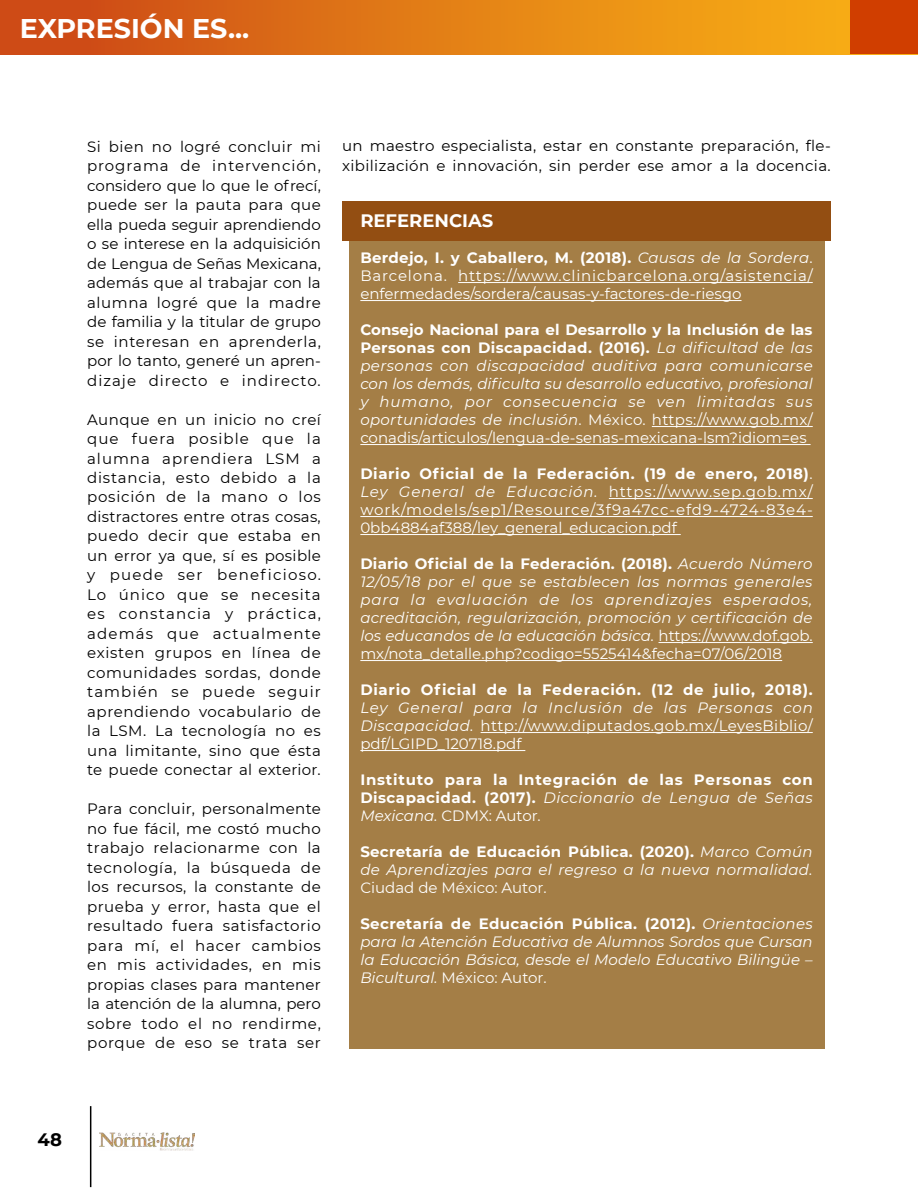
<style>
.page{position:relative;width:918px;height:1188px;background:#fff}
.page>*{position:absolute;margin:0;border:0;box-sizing:border-box;transform-origin:0 0}
.t1{font:700 27px "Montserrat";color:#fff}
.t2{font:700 18px "Montserrat";color:#fff}
.t3{font:700 18px "Montserrat";color:#000}
.t4{font:15px/19.5px "Montserrat";letter-spacing:.025em;color:#000;text-align:justify}
.t5{font:italic 15px/18px "Montserrat";letter-spacing:.005em;color:#fff;text-align:justify}
.t6{font:15px/18px "Montserrat";color:#fff;text-align:justify}
.t7{font:700 15px/18px "Montserrat";letter-spacing:.045em;color:#fff;text-align:justify}
.s1{font-weight:700}
.s2{font-style:italic}
.s3{font-weight:700;font-style:normal}
.s4{font-style:normal}
.s5{font-weight:400;font-style:italic}
.s6{font-weight:400}
</style>
<div class="page">
<hr style="left:90px;top:1106px;width:1px;height:81px;background:#000">
<img style="left:100px;top:1132px;width:94px;height:18px">
<div style="left:349px;top:208px;width:475px;height:840px;background:#a47e46"></div>
<div style="left:342px;top:201px;width:489px;height:39px;background:#934e12"></div>
<div style="left:0;top:0;width:918px;height:54px;background:linear-gradient(to right,#cb4617,#fcb815)"></div>
<div style="left:851px;top:0;width:67px;height:54px;background:#d03e00"></div>
<hr style="left:458px;top:282px;width:355px;height:1px;background:#fff">
<hr style="left:360px;top:300px;width:382px;height:1px;background:#fff">
<hr style="left:652px;top:426px;width:161px;height:1px;background:#fff">
<hr style="left:360px;top:444px;width:451px;height:1px;background:#fff">
<hr style="left:609px;top:498px;width:204px;height:1px;background:#fff">
<hr style="left:360px;top:516px;width:453px;height:1px;background:#fff">
<hr style="left:360px;top:534px;width:321px;height:1px;background:#fff">
<hr style="left:659px;top:642px;width:154px;height:1px;background:#fff">
<hr style="left:360px;top:660px;width:422px;height:1px;background:#fff">
<hr style="left:481px;top:732px;width:332px;height:1px;background:#fff">
<hr style="left:360px;top:750px;width:165px;height:1px;background:#fff">
<h1 class="t1" style="left:20px;top:9px;width:231px">EXPRESIÓN ES...</h1>
<p class="t4" style="left:87px;top:136px;width:235px">Si bien no logré concluir mi programa de intervención, considero que lo que le ofrecí, puede ser la pauta para que ella pueda seguir aprendiendo o se interese en la adquisición de Lengua de Señas Mexicana, además que al trabajar con la alumna logré que la madre de familia y la titular de grupo se interesan en aprenderla, por lo tanto, generé un apren&shy;dizaje directo e indirecto.</p>
<p class="t4" style="left:87px;top:409px;width:235px">Aunque en un inicio no creí que fuera posible que la alumna aprendiera LSM a distancia, esto debido a la posición de la mano o los distractores entre otras cosas, puedo decir que estaba en un error ya que, sí es posible y puede ser beneficioso.<br>Lo único que se necesita es constancia y práctica, además que actualmente existen grupos en línea de comunidades sordas, donde también se puede seguir aprendiendo vocabulario de la LSM. La tecnología no es una limitante, sino que ésta te puede conectar al exterior.</p>
<p class="t4" style="left:87px;top:799px;width:235px">Para concluir, personalmente no fue fácil, me costó mucho trabajo relacionarme con la tecnología, la búsqueda de los recursos, la constante de prueba y error, hasta que el resultado fuera satisfactorio para mí, el hacer cambios en mis actividades, en mis propias clases para mantener la atención de la alumna, pero sobre todo el no rendirme, porque de eso se trata ser</p>
<p class="t4" style="left:342px;top:136px;width:490px">un maestro especialista, estar en constante preparación, fle&shy;xibilización e innovación, sin perder ese amor a la docencia.</p>
<p class="t2" style="left:360px;top:208px;width:135px">REFERENCIAS</p>
<p class="t6" style="left:360px;top:249px;width:454px"><span class="s1">Berdejo, I. y Caballero, M. (2018).</span> <span class="s2">Causas de la Sordera</span>.<br>Barcelona. https://www.clinicbarcelona.org/asistencia/ enfermedades/sordera/causas-y-factores-de-riesgo</p>
<p class="t5" style="left:360px;top:321px;width:454px"><span class="s3">Consejo Nacional para el Desarrollo y la Inclusión de las Personas con Discapacidad. (2016).</span> La dificultad de las personas con discapacidad auditiva para comunicarse con los demás, dificulta su desarrollo educativo, profesional y humano, por consecuencia se ven limitadas sus oportunidades de inclusión<span class="s4">. México. https://www.gob.mx/ conadis/articulos/lengua-de-senas-mexicana-lsm?idiom=es</span></p>
<p class="t6" style="left:360px;top:465px;width:454px"><span class="s1">Diario Oficial de la Federación. (19 de enero, 2018)</span>.<br><span class="s2">Ley General de Educación.</span> https://www.sep.gob.mx/ work/models/sep1/Resource/3f9a47cc-efd9-4724-83e4- 0bb4884af388/ley_general_educacion.pdf</p>
<p class="t5" style="left:360px;top:555px;width:454px"><span class="s3">Diario Oficial de la Federación. (2018).</span> Acuerdo Número 12/05/18 por el que se establecen las normas generales para la evaluación de los aprendizajes esperados, acreditación, regularización, promoción y certificación de los educandos de la educación básica. <span class="s4">https://www.dof.gob. mx/nota_detalle.php?codigo=5525414&amp;fecha=07/06/2018</span></p>
<p class="t7" style="left:360px;top:680px;width:454px">Diario Oficial de la Federación. (12 de julio, 2018).</p>
<p class="t6" style="left:360px;top:699px;width:454px"><span class="s2">Ley General para la Inclusión de las Personas con Discapacidad.</span> http://www.diputados.gob.mx/LeyesBiblio/ pdf/LGIPD_120718.pdf</p>
<p class="t7" style="left:360px;top:770px;width:454px">Instituto para la Integración de las Personas con Discapacidad. (2017). <span class="s5">Diccionario de Lengua de Señas Mexicana.</span> <span class="s6">CDMX: Autor.</span></p>
<p class="t5" style="left:360px;top:843px;width:454px"><span class="s3">Secretaría de Educación Pública. (2020).</span> Marco Común de Aprendizajes para el regreso a la nueva normalidad.</p>
<p class="t6" style="left:360px;top:879px;width:188px">Ciudad de México: Autor.</p>
<p class="t5" style="left:360px;top:915px;width:454px"><span class="s3">Secretaría de Educación Pública. (2012).</span> Orientaciones para la Atención Educativa de Alumnos Sordos que Cursan la Educación Básica, desde el Modelo Educativo Bilingüe – Bicultural. <span class="s4">México: Autor.</span></p>
<p class="t3" style="left:38px;top:1127px;width:26px">48</p>
</div>
